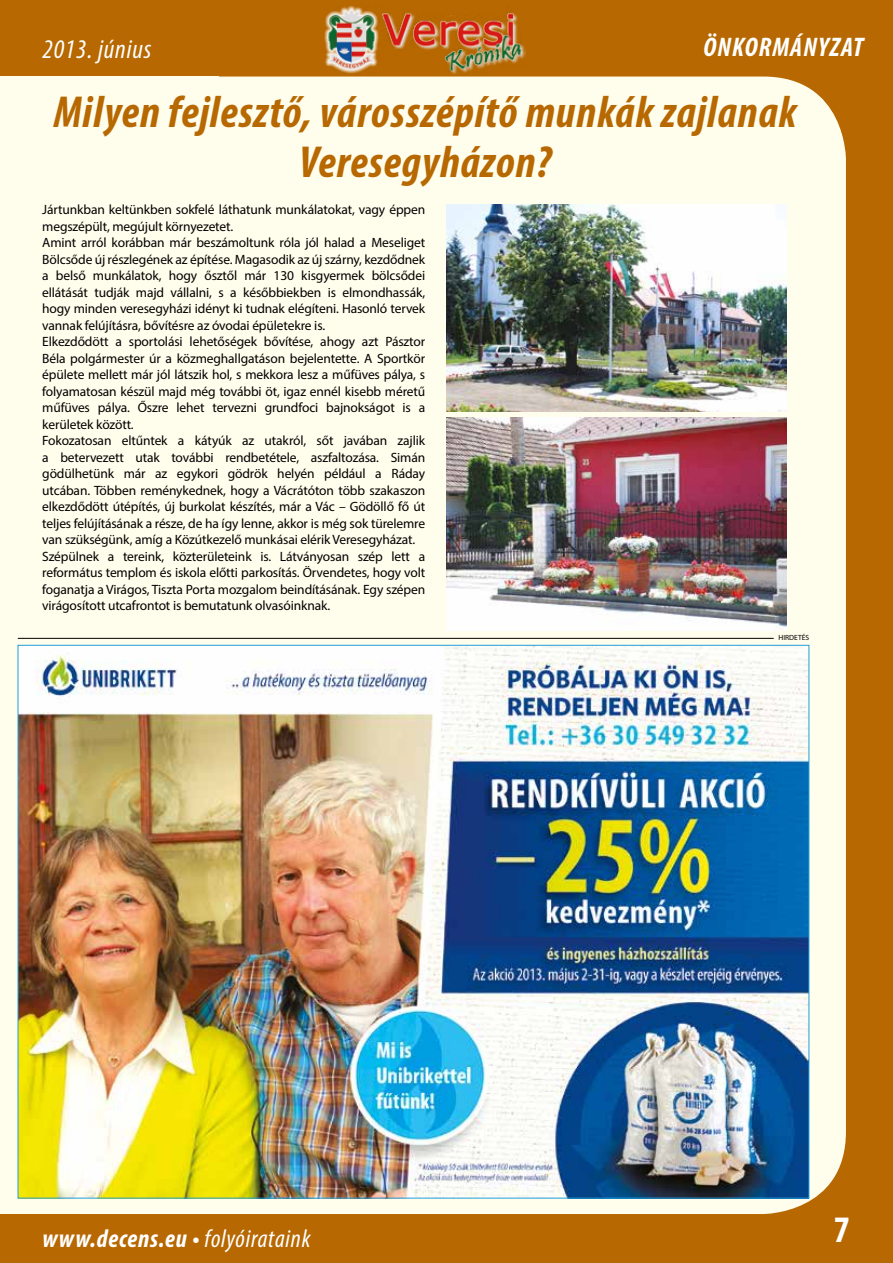
<style>
.page{position:relative;width:893px;height:1263px;background:#b76800}
.page>*{position:absolute;margin:0;border:0;box-sizing:border-box;transform-origin:0 0}
.t1{font:italic 700 condensed 45px/49.5px "Myriad Pro";letter-spacing:.02em;color:#b76800;text-align:center}
.t2{font:700 condensed 37.5px "Myriad Pro";color:#fff}
.t3{font:italic 700 condensed 27px "Myriad Pro";letter-spacing:.04em;color:#fff}
.t4{font:italic condensed 27px "Myriad Pro";letter-spacing:.03em;color:#fff}
.t5{font:italic 700 condensed 25.5px "Myriad Pro";letter-spacing:.03em;color:#fff}
.t6{font:13.5px/16.5px "Myriad Pro";letter-spacing:-.01em;color:#000}
.t7{font:7.5px "Myriad Pro";color:#000}
.s1{font-weight:400}
</style>
<div class="page">
<div style="left:0;top:77px;width:846px;height:1137px;background:#fffdec;border-radius:83px"></div>
<div style="left:0;top:77px;width:219px;height:1137px;background:#fffdec"></div>
<img style="left:325px;top:6px;width:201px;height:68px">
<img style="left:20px;top:647px;width:787px;height:549px">
<hr style="left:18px;top:638px;width:756px;height:1px;background:#000">
<img style="left:446px;top:204px;width:341px;height:207px">
<img style="left:446px;top:418px;width:341px;height:212px">
<h3 class="t4" style="left:43px;top:33px;width:110px">2013. június</h3>
<h3 class="t3" style="left:703px;top:30px;width:161px">ÖNKORMÁNYZAT</h3>
<h1 class="t1" style="left:54px;top:87px;width:744px">Milyen fejlesztő, városszépítő munkák zajlanak<br>Veresegyházon?</h1>
<p class="t6" style="left:42px;top:201px;width:384px">Jártunkban keltünkben sokfelé láthatunk munkálatokat, vagy éppen megszépült, megújult környezetet.<br>Amint arról korábban már beszámoltunk róla jól halad a Meseliget Bölcsőde új részlegének az építése. Magasodik az új szárny, kezdődnek a belső munkálatok, hogy ősztől már 130 kisgyermek bölcsődei ellátását tudják majd vállalni, s a későbbiekben is elmondhassák, hogy minden veresegyházi idényt ki tudnak elégíteni. Hasonló tervek vannak felújításra, bővítésre az óvodai épületekre is.<br>Elkezdődött a sportolási lehetőségek bővítése, ahogy azt Pásztor Béla polgármester úr a közmeghallgatáson bejelentette. A Sportkör épülete mellett már jól látszik hol, s mekkora lesz a műfüves pálya, s folyamatosan készül majd még további öt, igaz ennél kisebb méretű műfüves pálya. Őszre lehet tervezni grundfoci bajnokságot is a kerületek között.<br>Fokozatosan eltűntek a kátyúk az utakról, sőt javában zajlik a betervezett utak további rendbetétele, aszfaltozása. Simán gödülhetünk már az egykori gödrök helyén például a Ráday utcában. Többen reménykednek, hogy a Vácrátóton több szakaszon elkezdődött útépítés, új burkolat készítés, már a Vác – Gödöllő fő út teljes felújításának a része, de ha így lenne, akkor is még sok türelemre van szükségünk, amíg a Közútkezelő munkásai elérik Veresegyházat.<br>Szépülnek a tereink, közterületeink is. Látványosan szép lett a református templom és iskola előtti parkosítás. Örvendetes, hogy volt foganatja a Virágos, Tiszta Porta mozgalom beindításának. Egy szépen virágosított utcafrontot is bemutatunk olvasóinknak.</p>
<p class="t7" style="left:778px;top:633px;width:32px">HIRDETÉS</p>
<h3 class="t5" style="left:43px;top:1222px;width:269px">www.decens.eu • <span class="s1">folyóirataink</span></h3>
<h2 class="t2" style="left:834px;top:1206px;width:17px">7</h2>
</div>
